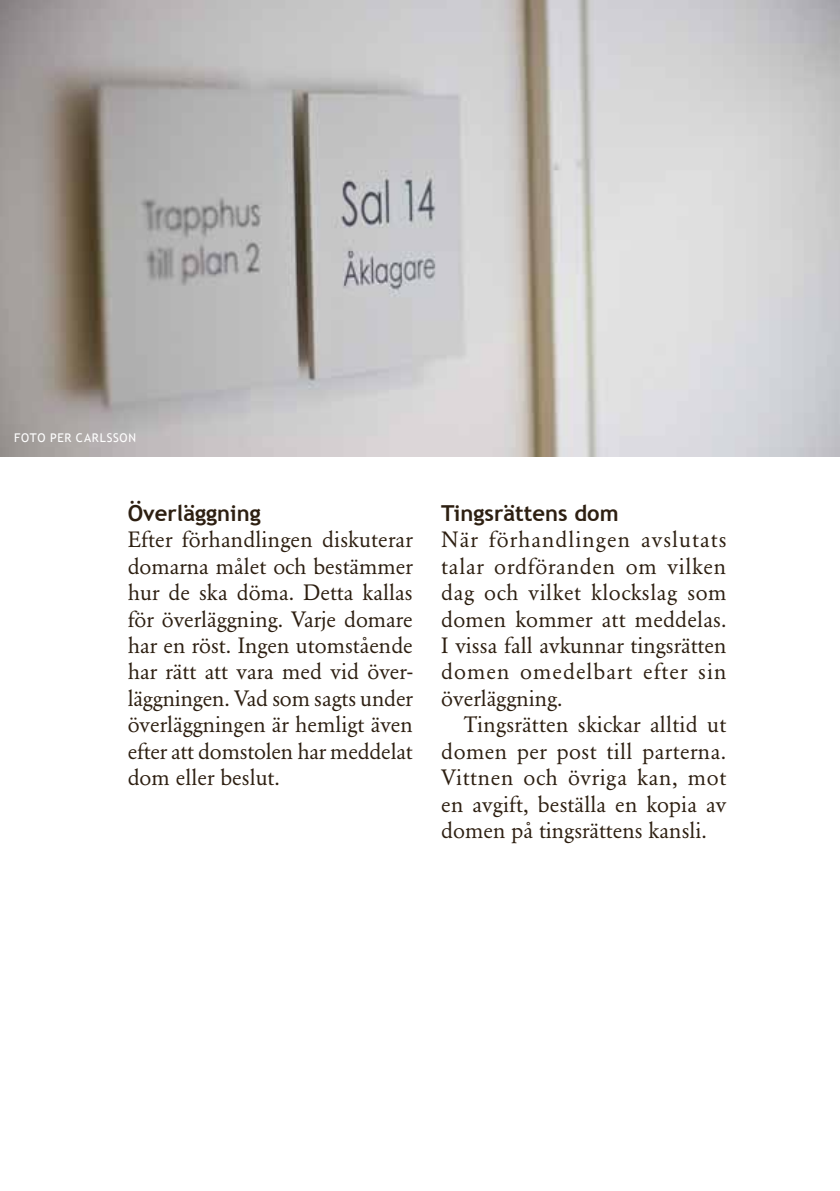
<style>
.page{position:relative;width:840px;height:1191px;background:#fff}
.page>*{position:absolute;margin:0;border:0;box-sizing:border-box;transform-origin:0 0}
.t1{font:22px/26.4px "Garamond BE";color:#2d1f11;text-align:justify}
.t2{font:700 22px "Trebuchet MS";color:#2d1f11}
.t3{font:12px "Trebuchet MS";letter-spacing:.065em;color:#fff}
</style>
<div class="page">
<img style="left:0;top:0;width:839px;height:456px">
<p class="t3" style="left:14px;top:431px;width:123px">FOTO PER CARLSSON</p>
<p class="t2" style="left:128px;top:499px;width:134px">Överläggning</p>
<p class="t1" style="left:128px;top:527px;width:286px">Efter förhandlingen diskuterar domarna målet och bestämmer hur de ska döma. Detta kallas för överläggning. Varje domare har en röst. Ingen utomstående har rätt att vara med vid över&shy;läggningen. Vad som sagts under överläggningen är hemligt även efter att domstolen har meddelat dom eller beslut.</p>
<p class="t2" style="left:441px;top:499px;width:179px">Tingsrättens dom</p>
<p class="t1" style="left:441px;top:527px;width:287px">När förhandlingen avslutats talar ordföranden om vilken dag och vilket klockslag som domen kommer att meddelas.<br>I vissa fall avkunnar tingsrätten domen omedelbart efter sin överläggning.</p>
<p class="t1" style="left:441px;top:711px;width:286px;text-indent:23px">Tingsrätten skickar alltid ut domen per post till parterna.<br>Vittnen och övriga kan, mot en avgift, beställa en kopia av domen på tingsrättens kansli.</p>
</div>
